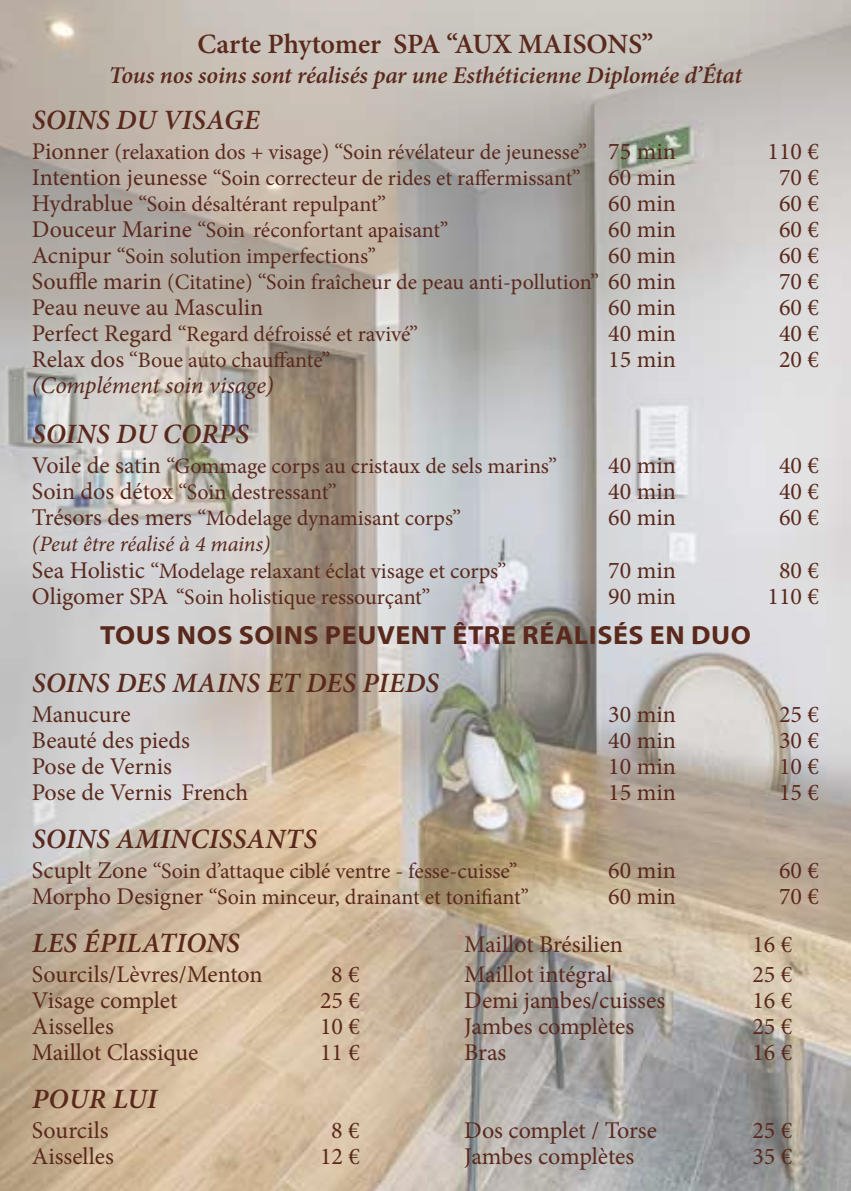
<style>
.page{position:relative;width:851px;height:1191px;background:#fff}
.page>*{position:absolute;margin:0;border:0;box-sizing:border-box;transform-origin:0 0}
.t1{font:italic 600 28px "Minion Pro";letter-spacing:.01em;color:#5a291c}
.t2{font:600 28px "Minion Pro";letter-spacing:-.005em;color:#5a291c}
.t3{font:700 26.4px "Myriad Pro";letter-spacing:.02em;color:#5a291c;scale:1.06 1}
.t4{font:24px "Minion Pro";color:#5a291c}
.t5{font:italic 600 24px "Minion Pro";letter-spacing:-.005em;color:#5a291c}
.t6{font:italic 24px "Minion Pro";letter-spacing:-.005em;color:#5a291c}
.t7{font:22px/26px "Minion Pro";color:#5a291c}
.s1{font-size:24px}
.s2{font-style:italic}
</style>
<div class="page">
<img style="left:0;top:0;width:850px;height:1191px">
<p class="t2" style="left:197px;top:25px;width:457px">Carte Phytomer SPA ‘‘AUX MAISONS’’</p>
<p class="t5" style="left:109px;top:59px;width:634px">Tous nos soins sont réalisés par une Esthéticienne Diplomée d’État</p>
<p class="t1" style="left:32px;top:101px;width:229px">SOINS DU VISAGE</p>
<p class="t7" style="left:32px;top:139px;width:645px"><span class="s1">Pionner</span> (relaxation dos + visage) ‘‘Soin révélateur de jeunesse’’ <span class="s1">75 min</span></p>
<p class="t4" style="left:767px;top:136px;width:53px">110 €</p>
<p class="t7" style="left:32px;top:165px;width:645px"><span class="s1">Intention jeunesse</span> ‘‘Soin correcteur de rides et raffermissant’’ <span class="s1">60 min</span></p>
<p class="t4" style="left:779px;top:162px;width:42px">70 €</p>
<p class="t7" style="left:32px;top:191px;width:355px"><span class="s1">Hydrablue</span> ‘‘Soin désaltérant repulpant’’</p>
<p class="t4" style="left:608px;top:188px;width:69px">60 min</p>
<p class="t4" style="left:778px;top:188px;width:42px">60 €</p>
<p class="t7" style="left:32px;top:217px;width:418px"><span class="s1">Douceur Marine</span> ‘‘Soin réconfortant apaisant’’</p>
<p class="t4" style="left:608px;top:214px;width:69px">60 min</p>
<p class="t4" style="left:779px;top:214px;width:42px">60 €</p>
<p class="t7" style="left:32px;top:243px;width:346px"><span class="s1">Acnipur</span> ‘‘Soin solution imperfections’’</p>
<p class="t4" style="left:608px;top:240px;width:69px">60 min</p>
<p class="t4" style="left:779px;top:240px;width:42px">60 €</p>
<p class="t7" style="left:32px;top:269px;width:645px"><span class="s1">Souffle marin</span> (Citatine) ‘‘Soin fraîcheur de peau anti-pollution’’ <span class="s1">60 min</span></p>
<p class="t4" style="left:778px;top:266px;width:42px">70 €</p>
<p class="t4" style="left:32px;top:292px;width:233px">Peau neuve au Masculin</p>
<p class="t4" style="left:608px;top:292px;width:69px">60 min</p>
<p class="t4" style="left:778px;top:292px;width:42px">60 €</p>
<p class="t7" style="left:32px;top:321px;width:387px"><span class="s1">Perfect Regard</span> ‘‘Regard défroissé et ravivé’’</p>
<p class="t4" style="left:608px;top:318px;width:69px">40 min</p>
<p class="t4" style="left:779px;top:318px;width:42px">40 €</p>
<p class="t7" style="left:32px;top:347px;width:300px"><span class="s1">Relax dos</span> ‘‘Boue auto chauffante’’</p>
<p class="t4" style="left:608px;top:344px;width:69px">15 min</p>
<p class="t4" style="left:778px;top:344px;width:42px">20 €</p>
<p class="t6" style="left:32px;top:369px;width:243px">(Complément soin visage)</p>
<p class="t1" style="left:32px;top:415px;width:218px">SOINS DU CORPS</p>
<p class="t7" style="left:32px;top:453px;width:526px"><span class="s1">Voile de satin</span> ‘‘Gommage corps au cristaux de sels marins’’</p>
<p class="t4" style="left:608px;top:450px;width:69px">40 min</p>
<p class="t4" style="left:779px;top:450px;width:42px">40 €</p>
<p class="t7" style="left:32px;top:479px;width:306px"><span class="s1">Soin dos détox</span> ‘‘Soin destressant’’</p>
<p class="t4" style="left:608px;top:476px;width:69px">40 min</p>
<p class="t4" style="left:778px;top:476px;width:42px">40 €</p>
<p class="t7" style="left:32px;top:505px;width:430px"><span class="s1">Trésors des mers</span> ‘‘Modelage dynamisant corps’’</p>
<p class="t4" style="left:608px;top:502px;width:69px">60 min</p>
<p class="t4" style="left:779px;top:502px;width:42px">60 €</p>
<p class="t7" style="left:32px;top:531px;width:476px"><span class="s2">(Peut être réalisé à 4 mains)<br></span><span class="s1">Sea Holistic</span> ‘‘Modelage relaxant éclat visage et corps’’</p>
<p class="t4" style="left:608px;top:554px;width:69px">70 min</p>
<p class="t4" style="left:778px;top:554px;width:42px">80 €</p>
<p class="t7" style="left:32px;top:583px;width:400px"><span class="s1">Oligomer SPA</span> ‘‘Soin holistique ressourçant’’</p>
<p class="t4" style="left:608px;top:580px;width:69px">90 min</p>
<p class="t4" style="left:767px;top:580px;width:53px">110 €</p>
<p class="t3" style="left:100px;top:617px;width:615px">TOUS NOS SOINS PEUVENT ÊTRE RÉALISÉS EN DUO</p>
<p class="t1" style="left:32px;top:663px;width:408px">SOINS DES MAINS ET DES PIEDS</p>
<p class="t4" style="left:32px;top:698px;width:100px">Manucure</p>
<p class="t4" style="left:608px;top:698px;width:69px">30 min</p>
<p class="t4" style="left:779px;top:698px;width:42px">25 €</p>
<p class="t4" style="left:32px;top:724px;width:159px">Beauté des pieds</p>
<p class="t4" style="left:608px;top:724px;width:69px">40 min</p>
<p class="t4" style="left:779px;top:724px;width:42px">30 €</p>
<p class="t4" style="left:32px;top:750px;width:142px">Pose de Vernis</p>
<p class="t4" style="left:608px;top:750px;width:69px">10 min</p>
<p class="t4" style="left:779px;top:750px;width:42px">10 €</p>
<p class="t4" style="left:32px;top:776px;width:218px">Pose de Vernis French</p>
<p class="t4" style="left:608px;top:776px;width:69px">15 min</p>
<p class="t4" style="left:779px;top:776px;width:42px">15 €</p>
<p class="t1" style="left:32px;top:819px;width:286px">SOINS AMINCISSANTS</p>
<p class="t7" style="left:32px;top:857px;width:487px"><span class="s1">Scuplt Zone</span> ‘‘Soin d’attaque ciblé ventre - fesse-cuisse’’</p>
<p class="t4" style="left:608px;top:854px;width:69px">60 min</p>
<p class="t4" style="left:779px;top:854px;width:42px">60 €</p>
<p class="t7" style="left:32px;top:883px;width:498px"><span class="s1">Morpho Designer</span> ‘‘Soin minceur, drainant et tonifiant’’</p>
<p class="t4" style="left:608px;top:880px;width:69px">60 min</p>
<p class="t4" style="left:779px;top:880px;width:42px">70 €</p>
<p class="t1" style="left:32px;top:923px;width:209px">LES ÉPILATIONS</p>
<p class="t4" style="left:464px;top:928px;width:160px">Maillot Brésilien</p>
<p class="t4" style="left:752px;top:928px;width:42px">16 €</p>
<p class="t4" style="left:32px;top:958px;width:232px">Sourcils/Lèvres/Menton</p>
<p class="t4" style="left:331px;top:958px;width:30px">8 €</p>
<p class="t4" style="left:464px;top:958px;width:150px">Maillot intégral</p>
<p class="t4" style="left:752px;top:958px;width:42px">25 €</p>
<p class="t4" style="left:32px;top:984px;width:147px">Visage complet</p>
<p class="t4" style="left:320px;top:984px;width:42px">25 €</p>
<p class="t4" style="left:464px;top:984px;width:202px">Demi jambes/cuisses</p>
<p class="t4" style="left:752px;top:984px;width:42px">16 €</p>
<p class="t4" style="left:32px;top:1010px;width:83px">Aisselles</p>
<p class="t4" style="left:320px;top:1010px;width:42px">10 €</p>
<p class="t4" style="left:464px;top:1010px;width:171px">Jambes complètes</p>
<p class="t4" style="left:752px;top:1010px;width:42px">25 €</p>
<p class="t4" style="left:32px;top:1036px;width:168px">Maillot Classique</p>
<p class="t4" style="left:320px;top:1036px;width:42px">11 €</p>
<p class="t4" style="left:464px;top:1036px;width:44px">Bras</p>
<p class="t4" style="left:752px;top:1036px;width:42px">16 €</p>
<p class="t1" style="left:32px;top:1079px;width:127px">POUR LUI</p>
<p class="t4" style="left:32px;top:1114px;width:78px">Sourcils</p>
<p class="t4" style="left:331px;top:1114px;width:30px">8 €</p>
<p class="t4" style="left:464px;top:1114px;width:194px">Dos complet / Torse</p>
<p class="t4" style="left:752px;top:1114px;width:42px">25 €</p>
<p class="t4" style="left:32px;top:1140px;width:83px">Aisselles</p>
<p class="t4" style="left:320px;top:1140px;width:42px">12 €</p>
<p class="t4" style="left:464px;top:1140px;width:171px">Jambes complètes</p>
<p class="t4" style="left:752px;top:1140px;width:42px">35 €</p>
</div>
